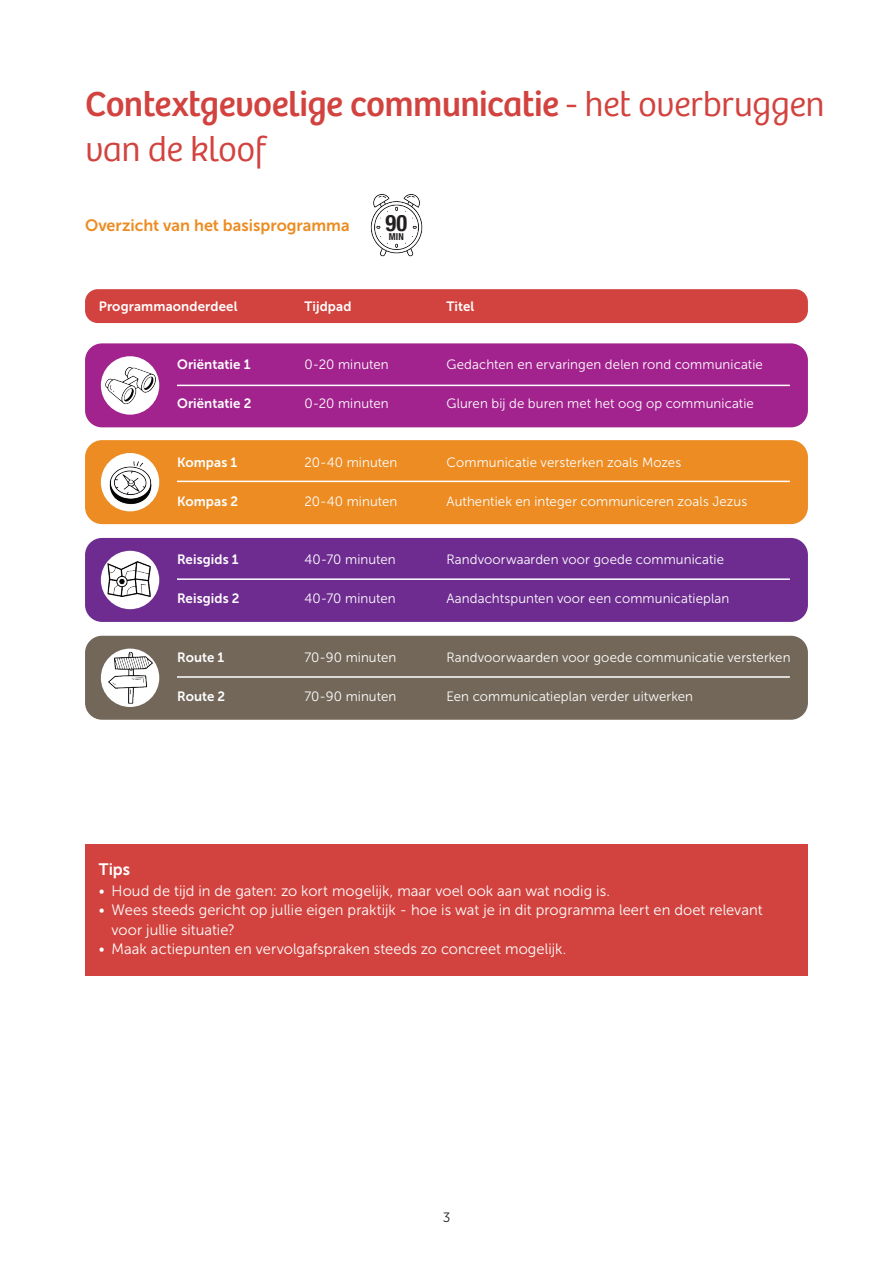
<style>
.page{position:relative;width:893px;height:1263px;background:#fff}
.page>*{position:absolute;margin:0;border:0;box-sizing:border-box;transform-origin:0 0}
.t1{font:36px/45px "Bree";letter-spacing:-.02em;color:#d2433f}
.t2{font:700 condensed 22.8px "Helvetica Neue";color:#231f20}
.t3{font:16.5px "Museo Sans 700";color:#ec8c22}
.t4{font:16.5px "Museo Sans 700";color:#fff}
.t5{font:15px/19.5px "Museo Sans 300";letter-spacing:.005em;color:#fff}
.t6{font:13.5px "Museo Sans 300";letter-spacing:.01em;color:#fff}
.t7{font:13.5px "Museo Sans 700";letter-spacing:.01em;color:#fff}
.t8{font:13.5px "Museo Sans 300";color:#231f20}
.t9{font:700 condensed 9.6px "Helvetica Neue";color:#231f20}
.s1{font-weight:300}
</style>
<div class="page">
<div style="left:85px;top:289px;width:723px;height:34px;background:#d2433f;border-radius:13px"></div>
<div style="left:85px;top:343px;width:723px;height:84px;background:#a2238e;border-radius:17px"></div>
<div style="left:85px;top:440px;width:723px;height:84px;background:#ec8c22;border-radius:17px"></div>
<div style="left:85px;top:538px;width:723px;height:84px;background:#6e2c91;border-radius:17px"></div>
<div style="left:85px;top:636px;width:723px;height:84px;background:#726759;border-radius:17px"></div>
<img style="left:370px;top:194px;width:53px;height:63px">
<svg style="left:100px;top:355px;width:60px;height:61px"></svg>
<img style="left:104px;top:359px;width:52px;height:52px">
<div style="left:99px;top:354px;width:62px;height:63px;border:2px solid #a2238e;border-radius:50%"></div>
<svg style="left:100px;top:452px;width:60px;height:60px"></svg>
<img style="left:107px;top:459px;width:46px;height:46px">
<div style="left:99px;top:451px;width:62px;height:62px;border:2px solid #ec8c22;border-radius:50%"></div>
<svg style="left:100px;top:550px;width:60px;height:60px"></svg>
<img style="left:107px;top:557px;width:44px;height:43px">
<div style="left:99px;top:549px;width:62px;height:62px;border:2px solid #6e2c91;border-radius:50%"></div>
<svg style="left:100px;top:648px;width:60px;height:60px"></svg>
<img style="left:104px;top:652px;width:52px;height:52px">
<div style="left:99px;top:647px;width:62px;height:62px;border:2px solid #726759;border-radius:50%"></div>
<hr style="left:177px;top:385px;width:613px;height:1px;background:#fff">
<hr style="left:177px;top:481px;width:613px;height:1px;background:#fff">
<hr style="left:177px;top:578px;width:613px;height:2px;background:#fff">
<hr style="left:177px;top:676px;width:613px;height:2px;background:#fff">
<div style="left:85px;top:844px;width:723px;height:132px;background:#d2433f"></div>
<h1 class="t1" style="left:85px;top:79px;width:741px">Contextgevoelige communicatie <span class="s1">- het overbruggen van de kloof</span></h1>
<p class="t3" style="left:85px;top:216px;width:266px">Overzicht van het basisprogramma</p>
<h2 class="t2" style="left:385px;top:204px;width:23px">90</h2>
<p class="t9" style="left:389px;top:229px;width:17px">MIN</p>
<p class="t7" style="left:99px;top:298px;width:140px">Programmaonderdeel</p>
<p class="t7" style="left:304px;top:298px;width:49px">Tijdpad</p>
<p class="t7" style="left:446px;top:298px;width:29px">Titel</p>
<p class="t7" style="left:177px;top:357px;width:75px">Oriëntatie 1</p>
<p class="t7" style="left:177px;top:396px;width:76px">Oriëntatie 2</p>
<p class="t7" style="left:177px;top:454px;width:62px">Kompas 1</p>
<p class="t7" style="left:177px;top:493px;width:63px">Kompas 2</p>
<p class="t7" style="left:177px;top:552px;width:63px">Reisgids 1</p>
<p class="t7" style="left:177px;top:591px;width:64px">Reisgids 2</p>
<p class="t7" style="left:177px;top:649px;width:49px">Route 1</p>
<p class="t7" style="left:177px;top:688px;width:50px">Route 2</p>
<p class="t6" style="left:304px;top:357px;width:86px">0-20 minuten</p>
<p class="t6" style="left:304px;top:396px;width:86px">0-20 minuten</p>
<p class="t6" style="left:304px;top:455px;width:94px">20-40 minuten</p>
<p class="t6" style="left:304px;top:494px;width:94px">20-40 minuten</p>
<p class="t6" style="left:304px;top:552px;width:93px">40-70 minuten</p>
<p class="t6" style="left:304px;top:591px;width:93px">40-70 minuten</p>
<p class="t6" style="left:304px;top:650px;width:93px">70-90 minuten</p>
<p class="t6" style="left:304px;top:689px;width:93px">70-90 minuten</p>
<p class="t6" style="left:446px;top:357px;width:318px">Gedachten en ervaringen delen rond communicatie</p>
<p class="t6" style="left:446px;top:396px;width:309px">Gluren bij de buren met het oog op communicatie</p>
<p class="t6" style="left:446px;top:455px;width:236px">Communicatie versterken zoals Mozes</p>
<p class="t6" style="left:446px;top:494px;width:302px">Authentiek en integer communiceren zoals Jezus</p>
<p class="t6" style="left:446px;top:552px;width:279px">Randvoorwaarden voor goede communicatie</p>
<p class="t6" style="left:446px;top:591px;width:284px">Aandachtspunten voor een communicatieplan</p>
<p class="t6" style="left:446px;top:650px;width:346px">Randvoorwaarden voor goede communicatie versterken</p>
<p class="t6" style="left:446px;top:689px;width:248px">Een communicatieplan verder uitwerken</p>
<p class="t4" style="left:99px;top:860px;width:33px">Tips</p>
<p class="t5" style="left:99px;top:881px;width:513px">• Houd de tijd in de gaten: zo kort mogelijk, maar voel ook aan wat nodig is.</p>
<p class="t5" style="left:112px;top:900px;width:653px;text-indent:-13px">• Wees steeds gericht op jullie eigen praktijk - hoe is wat je in dit programma leert en doet relevant voor jullie situatie?</p>
<p class="t5" style="left:99px;top:939px;width:469px">• Maak actiepunten en vervolgafspraken steeds zo concreet mogelijk.</p>
<p class="t8" style="left:443px;top:1210px;width:9px">3</p>
</div>
